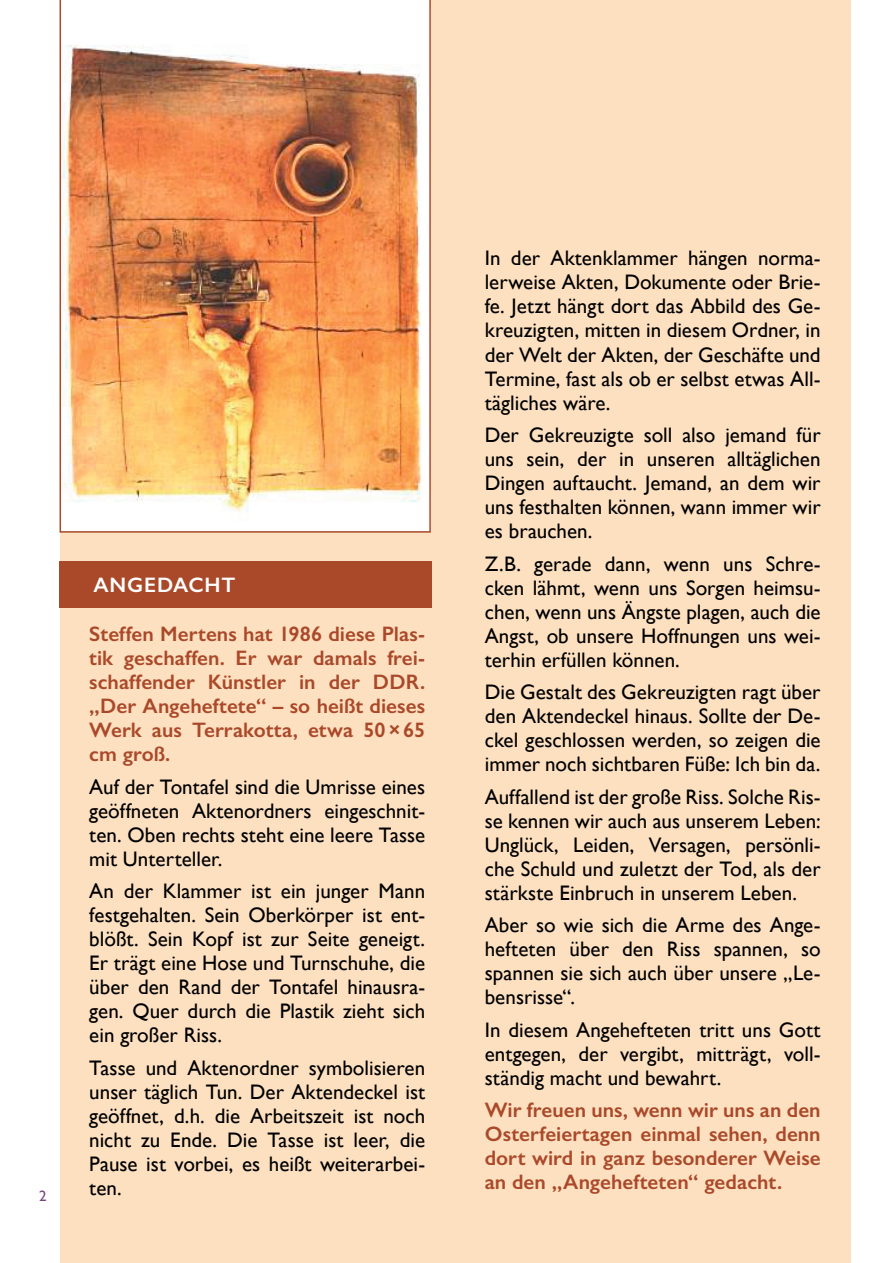
<style>
.page{position:relative;width:893px;height:1263px;background:#fff}
.page>*{position:absolute;margin:0;border:0;box-sizing:border-box;transform-origin:0 0}
.t1{font:21px/24px "Gill Sans";color:#000;text-align:justify}
.t2{font:600 21px/24px "Gill Sans";letter-spacing:.005em;color:#a9492a;text-align:justify}
.t3{font:600 21px "Gill Sans";letter-spacing:.035em;color:#fff}
.t4{font:15px "Gill Sans";color:#77467f}
</style>
<div class="page">
<div style="left:60px;top:0;width:790px;height:1263px;background:#fde0c0"></div>
<div style="left:60px;top:561px;width:372px;height:47px;background:#a9492a"></div>
<img style="left:60px;top:0;width:371px;height:533px">
<p class="t4" style="left:39px;top:1187px;width:9px">2</p>
<p class="t3" style="left:94px;top:572px;width:66px">Angeda</p>
<p class="t3" style="left:188px;top:572px;width:42px">cht</p>
<p class="t2" style="left:89px;top:622px;width:337px">Steffen Mertens hat 1986 diese Plas&shy;tik geschaffen. Er war damals frei&shy;schaffender Künstler in der DDR. „Der Angeheftete“ – so heißt dieses Werk aus Terrakotta, etwa 50×65 cm groß.</p>
<p class="t1" style="left:89px;top:774px;width:337px">Auf der Tontafel sind die Umrisse eines geöffneten Aktenordners eingeschnit&shy;ten. Oben rechts steht eine leere Tasse mit Unterteller.</p>
<p class="t1" style="left:89px;top:879px;width:337px">An der Klammer ist ein junger Mann festgehalten. Sein Oberkörper ist ent&shy;blößt. Sein Kopf ist zur Seite geneigt.<br>Er trägt eine Hose und Turnschuhe, die über den Rand der Tontafel hinausra&shy;gen. Quer durch die Plastik zieht sich ein großer Riss.</p>
<p class="t1" style="left:89px;top:1055px;width:337px">Tasse und Aktenordner symbolisieren unser täglich Tun. Der Aktendeckel ist geöffnet, d.h. die Arbeitszeit ist noch nicht zu Ende. Die Tasse ist leer, die Pause ist vorbei, es heißt weiterarbei&shy;ten.</p>
<p class="t1" style="left:485px;top:246px;width:337px">In der Aktenklammer hängen norma&shy;lerweise Akten, Dokumente oder Brie&shy;fe. Jetzt hängt dort das Abbild des Ge&shy;kreuzigten, mitten in diesem Ordner, in der Welt der Akten, der Geschäfte und Termine, fast als ob er selbst etwas All&shy;tägliches wäre.</p>
<p class="t1" style="left:485px;top:423px;width:337px">Der Gekreuzigte soll also jemand für uns sein, der in unseren alltäglichen Dingen auftaucht. Jemand, an dem wir uns festhalten können, wann immer wir es brauchen.</p>
<p class="t1" style="left:485px;top:551px;width:337px">Z.B. gerade dann, wenn uns Schre&shy;cken lähmt, wenn uns Sorgen heimsu&shy;chen, wenn uns Ängste plagen, auch die Angst, ob unsere Hoffnungen uns wei&shy;terhin erfüllen können.</p>
<p class="t1" style="left:485px;top:680px;width:337px">Die Gestalt des Gekreuzigten ragt über den Aktendeckel hinaus. Sollte der De&shy;ckel geschlossen werden, so zeigen die immer noch sichtbaren Füße: Ich bin da.</p>
<p class="t1" style="left:485px;top:784px;width:337px">Auffallend ist der große Riss. Solche Ris&shy;se kennen wir auch aus unserem Leben:<br>Unglück, Leiden, Versagen, persönli&shy;che Schuld und zuletzt der Tod, als der stärkste Einbruch in unserem Leben.</p>
<p class="t1" style="left:485px;top:913px;width:337px">Aber so wie sich die Arme des Ange&shy;hefteten über den Riss spannen, so spannen sie sich auch über unsere „Le&shy;bensrisse“.</p>
<p class="t1" style="left:485px;top:1017px;width:337px">In diesem Angehefteten tritt uns Gott entgegen, der vergibt, mitträgt, voll&shy;ständig macht und bewahrt.</p>
<p class="t2" style="left:485px;top:1098px;width:337px">Wir freuen uns, wenn wir uns an den Osterfeiertagen einmal sehen, denn dort wird in ganz besonderer Weise an den „Angehefteten“ gedacht.</p>
</div>
